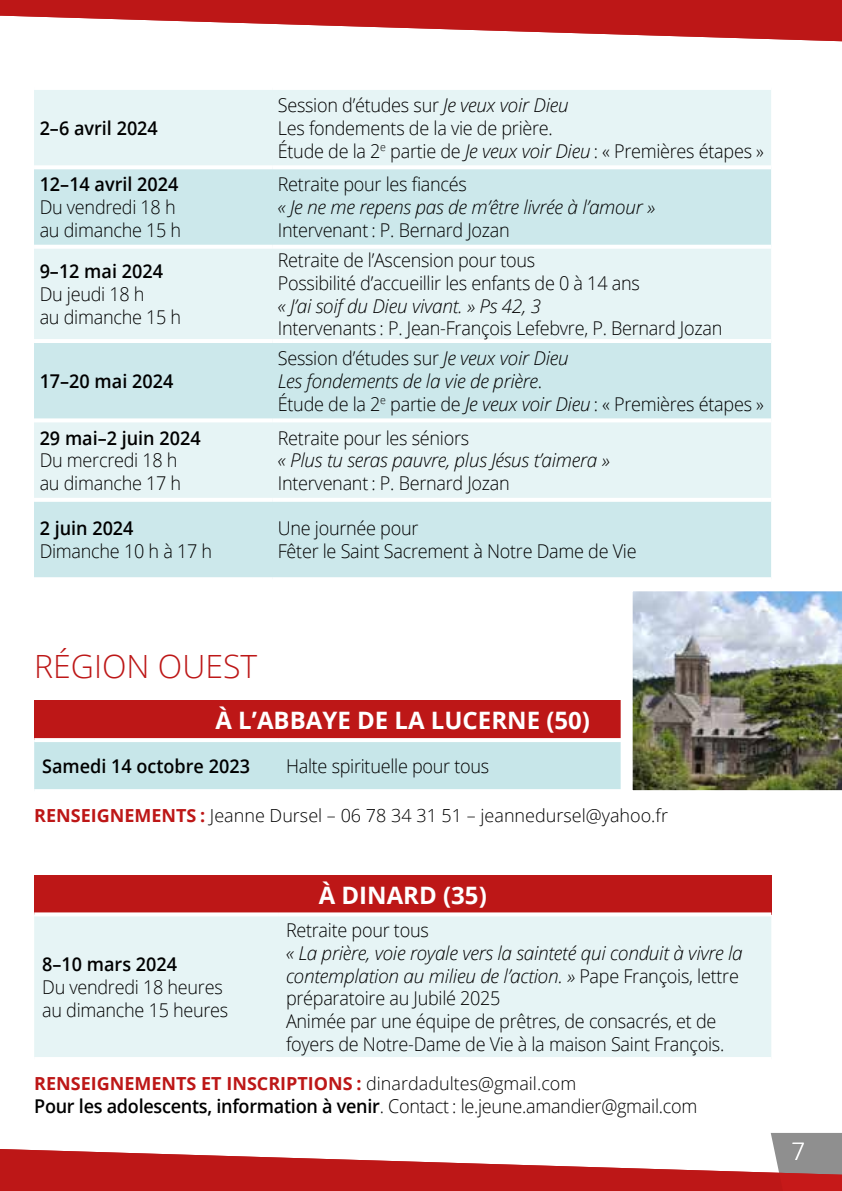
<style>
.page{position:relative;width:842px;height:1191px;background:#fff}
.page>*{position:absolute;margin:0;border:0;box-sizing:border-box;transform-origin:0 0}
.t1{font:300 32px "Open Sans";color:#bd1717}
.t2{font:700 24px "Open Sans";color:#fff}
.t3{font:300 24px "Open Sans";color:#fff}
.t4{font:300 19px/22.8px "Open Sans";letter-spacing:-.015em;color:#000;scale:.95 1}
.t5{font:italic 300 19px/22.8px "Open Sans";letter-spacing:-.015em;color:#000}
.t6{font:600 19px "Open Sans";color:#000;scale:.95 1}
.t7{font:300 18px "Open Sans";color:#000}
.t8{font:700 18px "Open Sans";color:#bd1717}
.s1{font-style:italic}
.s2{font-style:normal}
.s3{font-weight:700;color:#bd1717}
.s4{font-weight:300;color:#000}
.s5{font-weight:300}
</style>
<div class="page">
<svg style="left:0;top:0;width:842px;height:42px"></svg>
<svg style="left:0;top:1133px;width:842px;height:58px"></svg>
<div style="left:34px;top:90px;width:737px;height:75px;background:#e6f4f5"></div>
<svg style="left:34px;top:169px;width:737px;height:408px;background:#d7edef"></svg>
<hr style="left:272px;top:339px;width:499px;height:4px;background:#fff">
<hr style="left:34px;top:339px;width:238px;height:4px;background:#fff">
<hr style="left:34px;top:245px;width:238px;height:4px;background:#fff">
<hr style="left:272px;top:245px;width:499px;height:4px;background:#fff">
<svg style="left:34px;top:418px;width:238px;height:4px"></svg>
<svg style="left:272px;top:418px;width:499px;height:4px"></svg>
<hr style="left:34px;top:498px;width:238px;height:4px;background:#fff">
<hr style="left:272px;top:498px;width:499px;height:4px;background:#fff">
<div style="left:34px;top:700px;width:737px;height:40px;background:#bd1717"></div>
<div style="left:34px;top:742px;width:581px;height:47px;background:#c7e6e9"></div>
<svg style="left:34px;top:738px;width:244px;height:2px"></svg>
<svg style="left:278px;top:738px;width:337px;height:2px"></svg>
<div style="left:34px;top:874px;width:737px;height:40px;background:#bd1717"></div>
<div style="left:34px;top:916px;width:737px;height:141px;background:#e6f4f5"></div>
<svg style="left:34px;top:912px;width:244px;height:3px"></svg>
<svg style="left:278px;top:912px;width:493px;height:2px"></svg>
<img style="left:615px;top:573px;width:227px;height:218px">
<p class="t6" style="left:40px;top:115px;width:126px">2–6 avril 2024</p>
<p class="t6" style="left:40px;top:171px;width:148px">12–14 avril 2024</p>
<p class="t4" style="left:40px;top:195px;width:151px">Du vendredi 18 h au dimanche 15 h</p>
<p class="t6" style="left:40px;top:258px;width:131px">9–12 mai 2024</p>
<p class="t4" style="left:40px;top:282px;width:151px">Du jeudi 18 h<br>au dimanche 15 h</p>
<p class="t6" style="left:40px;top:368px;width:142px">17–20 mai 2024</p>
<p class="t6" style="left:40px;top:424px;width:171px">29 mai–2 juin 2024</p>
<p class="t4" style="left:40px;top:448px;width:151px">Du mercredi 18 h au dimanche 17 h</p>
<p class="t6" style="left:40px;top:515px;width:100px">2 juin 2024</p>
<p class="t4" style="left:40px;top:539px;width:183px">Dimanche 10 h à 17 h</p>
<p class="t4" style="left:278px;top:93px;width:513px">Session d’études sur <span class="s1">Je veux voir Dieu<br></span>Les fondements de la vie de prière.<br>Étude de la 2<sup>e</sup> partie de <span class="s1">Je veux voir Dieu</span> : « Premières étapes »</p>
<p class="t4" style="left:278px;top:173px;width:201px">Retraite pour les fiancés</p>
<p class="t5" style="left:278px;top:195px;width:379px">« Je ne me repens pas de m’être livrée à l’amour »</p>
<p class="t4" style="left:278px;top:218px;width:246px">Intervenant : P. Bernard Jozan</p>
<p class="t4" style="left:278px;top:248px;width:383px">Retraite de l’Ascension pour tous<br>Possibilité d’accueillir les enfants de 0 à 14 ans</p>
<p class="t5" style="left:278px;top:293px;width:265px">« J’ai soif du Dieu vivant. » Ps 42, 3</p>
<p class="t4" style="left:278px;top:316px;width:469px">Intervenants : P. Jean-François Lefebvre, P. Bernard Jozan</p>
<p class="t5" style="left:278px;top:346px;width:488px"><span class="s2">Session d’études sur</span> Je veux voir Dieu<br>Les fondements de la vie de prière<span class="s2">.<br>Étude de la 2</span><sup>e</sup> <span class="s2">partie de</span> Je veux voir Dieu <span class="s2">: « Premières étapes »</span></p>
<p class="t4" style="left:278px;top:426px;width:203px">Retraite pour les séniors</p>
<p class="t5" style="left:278px;top:448px;width:333px">« Plus tu seras pauvre, plus Jésus t’aimera »</p>
<p class="t4" style="left:278px;top:471px;width:246px">Intervenant : P. Bernard Jozan</p>
<p class="t4" style="left:278px;top:516px;width:379px">Une journée pour<br>Fêter le Saint Sacrement à Notre Dame de Vie</p>
<h1 class="t1" style="left:34px;top:644px;width:225px">RÉGION OUEST</h1>
<p class="t2" style="left:215px;top:703px;width:376px">À L’ABBAYE DE LA LUCERNE (50)</p>
<p class="t6" style="left:42px;top:753px;width:220px">Samedi 14 octobre 2023</p>
<p class="t4" style="left:286px;top:754px;width:215px">Halte spirituelle pour tous</p>
<p class="t7" style="left:34px;top:803px;width:635px"><span class="s3">RENSEIGNEMENTS :</span> Jeanne Dursel – 06 78 34 31 51 – jeannedursel@yahoo.fr</p>
<p class="t2" style="left:319px;top:878px;width:170px">À DINARD (35)</p>
<p class="t4" style="left:286px;top:918px;width:152px">Retraite pour tous</p>
<p class="t4" style="left:286px;top:941px;width:482px"><span class="s1">« La prière, voie royale vers la sainteté qui conduit à vivre la contemplation au milieu de l’action. »</span> Pape François, lettre préparatoire au Jubilé 2025<br>Animée par une équipe de prêtres, de consacrés, et de foyers de Notre-Dame de Vie à la maison Saint François.</p>
<p class="t8" style="left:34px;top:1070px;width:544px">RENSEIGNEMENTS ET INSCRIPTIONS : <span class="s4">dinardadultes@gmail.com</span></p>
<p class="t6" style="left:34px;top:1092px;width:700px">Pour les adolescents, information à venir<span class="s5">. Contact : le.jeune.amandier@gmail.com</span></p>
<p class="t6" style="left:42px;top:951px;width:143px">8–10 mars 2024</p>
<p class="t4" style="left:42px;top:975px;width:197px">Du vendredi 18 heures au dimanche 15 heures</p>
<p class="t3" style="left:791px;top:1135px;width:15px">7</p>
</div>
